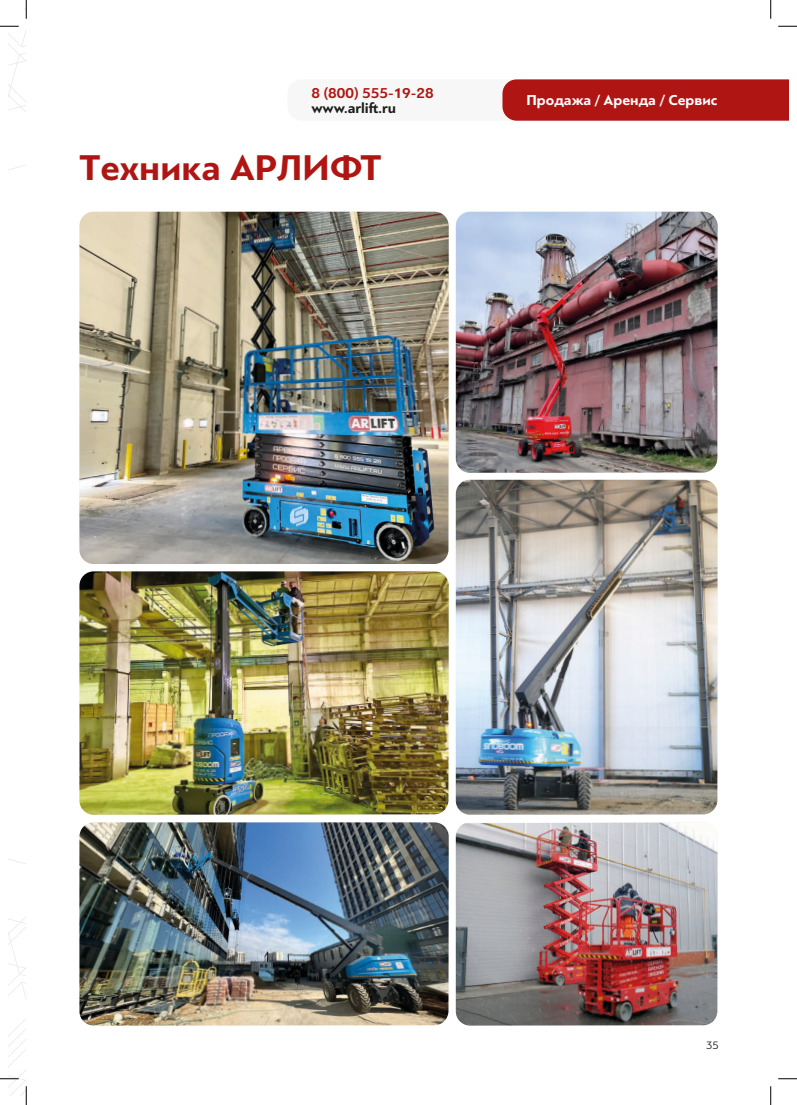
<style>
.page{position:relative;width:797px;height:1105px;background:#fff}
.page>*{position:absolute;margin:0;border:0;box-sizing:border-box;transform-origin:0 0}
.t1{font:700 37.5px "PF Bague Sans Pro";color:#af1613}
.t2{font:700 15px "PF Bague Sans Pro";color:#fff}
.t3{font:700 15px "PF Bague Sans Pro";color:#af1613}
.t4{font:700 15px "PF Bague Sans Pro";color:#1d1d1b}
.t5{font:11.25px "PF Bague Sans Pro";color:#1d1d1b}
</style>
<div class="page">
<div style="left:502px;top:79px;width:286px;height:42px;background:#af1613"></div>
<img style="left:79px;top:212px;width:369px;height:352px">
<img style="left:456px;top:212px;width:261px;height:261px">
<img style="left:456px;top:480px;width:261px;height:335px">
<img style="left:79px;top:571px;width:370px;height:244px">
<img style="left:456px;top:822px;width:261px;height:203px">
<img style="left:79px;top:822px;width:370px;height:203px">
<svg style="left:778px;top:25px;width:19px;height:2px"></svg>
<svg style="left:778px;top:1078px;width:19px;height:1px"></svg>
<svg style="left:0;top:0;width:27px;height:170px"></svg>
<svg style="left:0;top:859px;width:27px;height:246px"></svg>
<svg style="left:770px;top:0;width:1px;height:19px"></svg>
<svg style="left:770px;top:1086px;width:1px;height:19px"></svg>
<p class="t3" style="left:311px;top:84px;width:124px">8 (800) 555-19-28</p>
<p class="t4" style="left:311px;top:99px;width:86px">www.arlift.ru</p>
<p class="t2" style="left:526px;top:91px;width:193px">Продажа / Аренда / Сервис</p>
<h1 class="t1" style="left:79px;top:145px;width:303px">Техника АРЛИФТ</h1>
<p class="t5" style="left:706px;top:1038px;width:14px">35</p>
</div>
